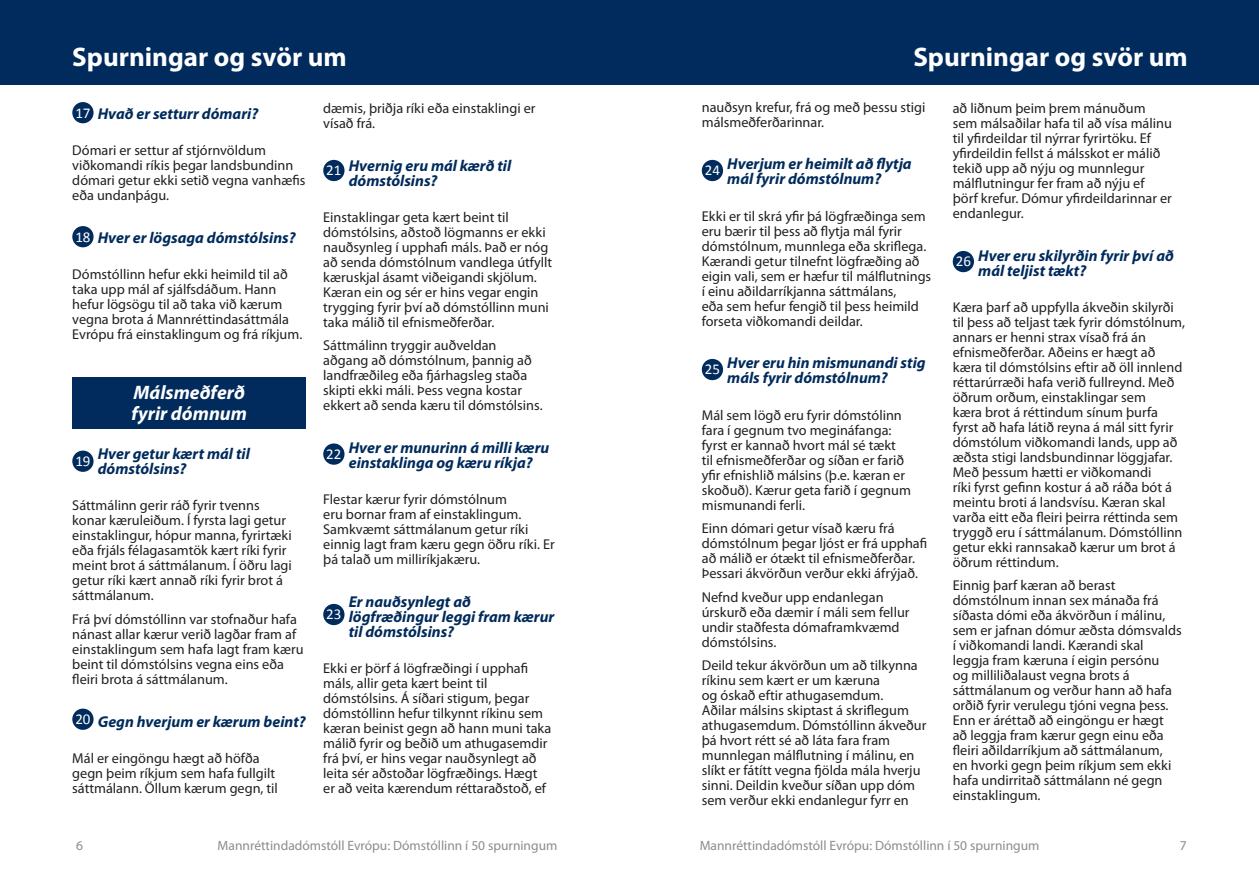
<style>
.page{position:relative;width:1259px;height:893px;background:#fff}
.page>*{position:absolute;margin:0;border:0;box-sizing:border-box;transform-origin:0 0}
.t1{font:700 27px "Myriad Pro";color:#fff}
.t2{font:italic 700 19.5px/21px "Myriad Pro";color:#fff}
.FAQ_-_Question{font:italic 700 15.75px/15px "Myriad Pro";color:#002b5c}
.t3{font:15px "Calibri";color:#fff}
.FAQ_-_Texte{font:14.25px/15px "Myriad Pro";color:#231f20}
.t4{font:13.5px "Myriad Pro";color:#8a8c8f}
</style>
<div class="page">
<div style="left:0;top:0;width:1259px;height:85px;background:#002b5c"></div>
<div style="left:72px;top:102px;width:22px;height:21px;background:#002b5c;border-radius:50%"></div>
<div style="left:72px;top:226px;width:22px;height:21px;background:#002b5c;border-radius:50%"></div>
<div style="left:72px;top:378px;width:234px;height:51px;background:#002b5c"></div>
<div style="left:72px;top:451px;width:22px;height:21px;background:#002b5c;border-radius:50%"></div>
<div style="left:72px;top:709px;width:22px;height:21px;background:#002b5c;border-radius:50%"></div>
<div style="left:323px;top:160px;width:21px;height:21px;background:#002b5c;border-radius:50%"></div>
<div style="left:323px;top:443px;width:21px;height:22px;background:#002b5c;border-radius:50%"></div>
<div style="left:323px;top:604px;width:21px;height:21px;background:#002b5c;border-radius:50%"></div>
<div style="left:702px;top:160px;width:21px;height:21px;background:#002b5c;border-radius:50%"></div>
<div style="left:702px;top:359px;width:21px;height:21px;background:#002b5c;border-radius:50%"></div>
<div style="left:952px;top:251px;width:22px;height:21px;background:#002b5c;border-radius:50%"></div>
<h1 class="t1" style="left:72px;top:39px;width:276px">Spurningar og svör um</h1>
<h1 class="t1" style="left:913px;top:39px;width:276px">Spurningar og svör um</h1>
<p class="t3" style="left:75px;top:103px;width:17px">17</p>
<p class="FAQ_-_Question" style="left:98px;top:106px;width:162px">Hvað er setturr dómari?</p>
<p class="FAQ_-_Texte" style="left:72px;top:143px;width:235px">Dómari er settur af stjórnvöldum viðkomandi ríkis þegar landsbundinn dómari getur ekki setið vegna vanhæfis eða undanþágu.</p>
<p class="t3" style="left:75px;top:227px;width:17px">18</p>
<p class="FAQ_-_Question" style="left:98px;top:230px;width:199px">Hver er lögsaga dómstólsins?</p>
<p class="FAQ_-_Texte" style="left:72px;top:267px;width:231px">Dómstóllinn hefur ekki heimild til að taka upp mál af sjálfsdáðum. Hann hefur lögsögu til að taka við kærum vegna brota á Mannréttindasáttmála Evrópu frá einstaklingum og frá ríkjum.</p>
<p class="t2" style="left:132px;top:381px;width:117px">Málsmeðferð fyrir dómnum</p>
<p class="t3" style="left:75px;top:452px;width:17px">19</p>
<p class="FAQ_-_Question" style="left:98px;top:446px;width:153px">Hver getur kært mál til dómstólsins?</p>
<p class="FAQ_-_Texte" style="left:72px;top:498px;width:221px">Sáttmálinn gerir ráð fyrir tvenns konar kæruleiðum. Í fyrsta lagi getur einstaklingur, hópur manna, fyrirtæki eða frjáls félagasamtök kært ríki fyrir meint brot á sáttmálanum. Í öðru lagi getur ríki kært annað ríki fyrir brot á sáttmálanum.</p>
<p class="FAQ_-_Texte" style="left:72px;top:611px;width:233px">Frá því dómstóllinn var stofnaður hafa nánast allar kærur verið lagðar fram af einstaklingum sem hafa lagt fram kæru beint til dómstólsins vegna eins eða fleiri brota á sáttmálanum.</p>
<p class="t3" style="left:75px;top:710px;width:17px">20</p>
<p class="FAQ_-_Question" style="left:98px;top:713px;width:209px">Gegn hverjum er kærum beint?</p>
<p class="FAQ_-_Texte" style="left:72px;top:750px;width:207px">Mál er eingöngu hægt að höfða gegn þeim ríkjum sem hafa fullgilt sáttmálann. Öllum kærum gegn, til</p>
<p class="FAQ_-_Texte" style="left:323px;top:100px;width:214px">dæmis, þriðja ríki eða einstaklingi er vísað frá.</p>
<p class="t3" style="left:326px;top:161px;width:17px">21</p>
<p class="FAQ_-_Question" style="left:349px;top:157px;width:164px">Hvernig eru mál kærð til dómstólsins?</p>
<p class="FAQ_-_Texte" style="left:323px;top:209px;width:230px">Einstaklingar geta kært beint til dómstólsins, aðstoð lögmanns er ekki nauðsynleg í upphafi máls. Það er nóg að senda dómstólnum vandlega útfyllt kæruskjal ásamt viðeigandi skjölum.<br>Kæran ein og sér er hins vegar engin trygging fyrir því að dómstóllinn muni taka málið til efnismeðferðar.</p>
<p class="FAQ_-_Texte" style="left:323px;top:338px;width:221px">Sáttmálinn tryggir auðveldan aðgang að dómstólnum, þannig að landfræðileg eða fjárhagsleg staða skipti ekki máli. Þess vegna kostar ekkert að senda kæru til dómstólsins.</p>
<p class="t3" style="left:326px;top:444px;width:17px">22</p>
<p class="FAQ_-_Question" style="left:349px;top:440px;width:202px">Hver er munurinn á milli kæru einstaklinga og kæru ríkja?</p>
<p class="FAQ_-_Texte" style="left:323px;top:492px;width:233px">Flestar kærur fyrir dómstólnum<br>eru bornar fram af einstaklingum.<br>Samkvæmt sáttmálanum getur ríki einnig lagt fram kæru gegn öðru ríki. Er þá talað um milliríkjakæru.</p>
<p class="FAQ_-_Question" style="left:349px;top:594px;width:207px">Er nauðsynlegt að lögfræðingur leggi fram kærur til dómstólsins?</p>
<p class="FAQ_-_Texte" style="left:323px;top:661px;width:230px">Ekki er þörf á lögfræðingi í upphafi máls, allir geta kært beint til dómstólsins. Á síðari stigum, þegar dómstóllinn hefur tilkynnt ríkinu sem kæran beinist gegn að hann muni taka málið fyrir og beðið um athugasemdir frá því, er hins vegar nauðsynlegt að leita sér aðstoðar lögfræðings. Hægt er að veita kærendum réttaraðstoð, ef</p>
<p class="t3" style="left:326px;top:605px;width:17px">23</p>
<p class="FAQ_-_Texte" style="left:702px;top:99px;width:225px">nauðsyn krefur, frá og með þessu stigi málsmeðferðarinnar.</p>
<p class="t3" style="left:705px;top:161px;width:17px">24</p>
<p class="FAQ_-_Question" style="left:727px;top:156px;width:186px">Hverjum er heimilt að flytja mál fyrir dómstólnum?</p>
<p class="FAQ_-_Texte" style="left:702px;top:208px;width:231px">Ekki er til skrá yfir þá lögfræðinga sem eru bærir til þess að flytja mál fyrir dómstólnum, munnlega eða skriflega.<br>Kærandi getur tilnefnt lögfræðing að eigin vali, sem er hæfur til málflutnings í einu aðildarríkjanna sáttmálans,<br>eða sem hefur fengið til þess heimild forseta viðkomandi deildar.</p>
<p class="t3" style="left:705px;top:360px;width:17px">25</p>
<p class="FAQ_-_Question" style="left:727px;top:355px;width:200px">Hver eru hin mismunandi stig máls fyrir dómstólnum?</p>
<p class="FAQ_-_Texte" style="left:702px;top:407px;width:211px">Mál sem lögð eru fyrir dómstólinn fara í gegnum tvo megináfanga: fyrst er kannað hvort mál sé tækt<br>til efnismeðferðar og síðan er farið yfir efnishlið málsins (þ.e. kæran er skoðuð). Kærur geta farið í gegnum mismunandi ferli.</p>
<p class="FAQ_-_Texte" style="left:702px;top:521px;width:227px">Einn dómari getur vísað kæru frá dómstólnum þegar ljóst er frá upphafi að málið er ótækt til efnismeðferðar.<br>Þessari ákvörðun verður ekki áfrýjað.</p>
<p class="FAQ_-_Texte" style="left:702px;top:589px;width:209px">Nefnd kveður upp endanlegan úrskurð eða dæmir í máli sem fellur undir staðfesta dómaframkvæmd dómstólsins.</p>
<p class="FAQ_-_Texte" style="left:702px;top:658px;width:226px">Deild tekur ákvörðun um að tilkynna ríkinu sem kært er um kæruna<br>og óskað eftir athugasemdum.<br>Aðilar málsins skiptast á skriflegum athugasemdum. Dómstóllinn ákveður þá hvort rétt sé að láta fara fram munnlegan málflutning í málinu, en slíkt er fátítt vegna fjölda mála hverju sinni. Deildin kveður síðan upp dóm sem verður ekki endanlegur fyrr en</p>
<p class="FAQ_-_Texte" style="left:952px;top:100px;width:221px">að liðnum þeim þrem mánuðum sem málsaðilar hafa til að vísa málinu til yfirdeildar til nýrrar fyrirtöku. Ef yfirdeildin fellst á málsskot er málið tekið upp að nýju og munnlegur málflutningur fer fram að nýju ef þörf krefur. Dómur yfirdeildarinnar er endanlegur.</p>
<p class="t3" style="left:955px;top:252px;width:17px">26</p>
<p class="FAQ_-_Question" style="left:978px;top:247px;width:197px">Hver eru skilyrðin fyrir því að mál teljist tækt?</p>
<p class="FAQ_-_Texte" style="left:952px;top:299px;width:234px">Kæra þarf að uppfylla ákveðin skilyrði til þess að teljast tæk fyrir dómstólnum, annars er henni strax vísað frá án efnismeðferðar. Aðeins er hægt að kæra til dómstólsins eftir að öll innlend réttarúrræði hafa verið fullreynd. Með öðrum orðum, einstaklingar sem<br>kæra brot á réttindum sínum þurfa fyrst að hafa látið reyna á mál sitt fyrir dómstólum viðkomandi lands, upp að æðsta stigi landsbundinnar löggjafar.<br>Með þessum hætti er viðkomandi<br>ríki fyrst gefinn kostur á að ráða bót á meintu broti á landsvísu. Kæran skal varða eitt eða fleiri þeirra réttinda sem tryggð eru í sáttmálanum. Dómstóllinn getur ekki rannsakað kærur um brot á öðrum réttindum.</p>
<p class="FAQ_-_Texte" style="left:952px;top:578px;width:231px">Einnig þarf kæran að berast dómstólnum innan sex mánaða frá síðasta dómi eða ákvörðun í málinu, sem er jafnan dómur æðsta dómsvalds í viðkomandi landi. Kærandi skal leggja fram kæruna í eigin persónu<br>og milliliðalaust vegna brots á sáttmálanum og verður hann að hafa orðið fyrir verulegu tjóni vegna þess.<br>Enn er áréttað að eingöngu er hægt að leggja fram kærur gegn einu eða fleiri aðildarríkjum að sáttmálanum,<br>en hvorki gegn þeim ríkjum sem ekki hafa undirritað sáttmálann né gegn einstaklingum.</p>
<p class="t4" style="left:76px;top:837px;width:8px">6</p>
<p class="t4" style="left:218px;top:837px;width:341px">Mannréttindadómstóll Evrópu: Dómstóllinn í 50 spurningum</p>
<p class="t4" style="left:699px;top:837px;width:341px">Mannréttindadómstóll Evrópu: Dómstóllinn í 50 spurningum</p>
<p class="t4" style="left:1179px;top:837px;width:8px">7</p>
</div>
